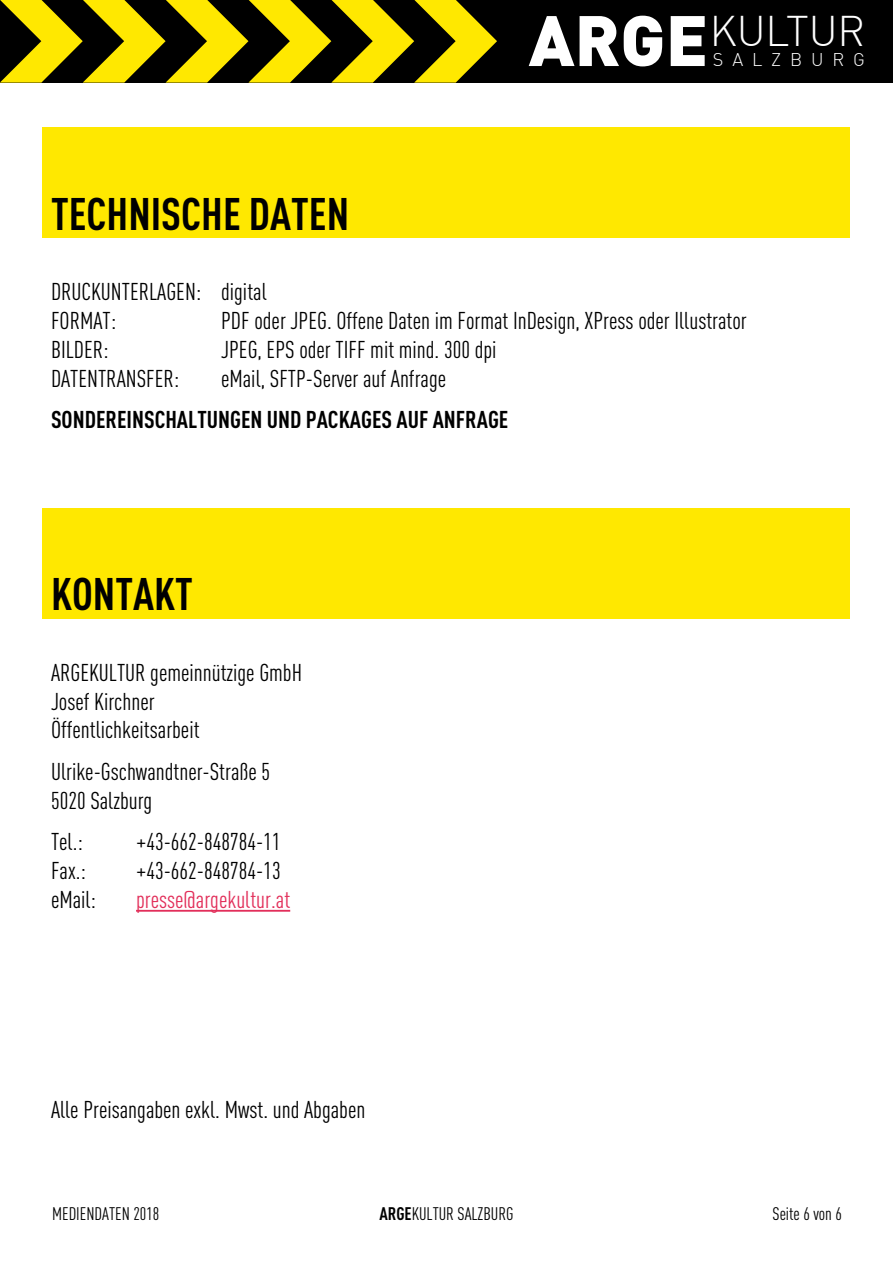
<style>
.page{position:relative;width:893px;height:1263px;background:#fff}
.page>*{position:absolute;margin:0;border:0;box-sizing:border-box;transform-origin:0 0}
.t1{font:700 45px "DIN Cond";color:#000}
.t2{font:300 42px "DIN";letter-spacing:-.005em;color:#fff}
.t3{font:24px/28.8px "DIN Cond";color:#000}
.t4{font:700 24px "DIN Cond";color:#000}
.t5{font:24px "DIN Cond";color:#e22f5a}
.t6{font:18px "DIN Cond";color:#000}
.t7{font:300 18px "DIN";letter-spacing:.49em;color:#fff}
.s1{font-weight:900;font-size:70.2px}
.s2{font-weight:700}
</style>
<div class="page">
<div style="left:0;top:0;width:893px;height:83px;background:#000"></div>
<svg style="left:0;top:0;width:497px;height:83px"></svg>
<div style="left:43px;top:128px;width:807px;height:110px;background:#ffe800"></div>
<hr style="left:136px;top:910px;width:154px;height:2px;background:#e22f5a">
<div style="left:43px;top:508px;width:807px;height:111px;background:#ffe800"></div>
<h1 class="t1" style="left:51px;top:186px;width:300px">TECHNISCHE DATEN</h1>
<h2 class="t2" style="left:529px;top:5px;width:338px"><span class="s1">ARGE</span>KULTUR</h2>
<p class="t7" style="left:713px;top:48px;width:154px">SALZBURG</p>
<p class="t3" style="left:51px;top:277px;width:11px">DRUCKUNTERLAGEN</p>
<p class="t3" style="left:196px;top:277px;width:72px">: digital</p>
<p class="t3" style="left:51px;top:306px;width:67px">FORMAT:</p>
<p class="t3" style="left:221px;top:306px;width:527px">PDF oder JPEG. Offene Daten im Format InDesign, XPress oder Illustrator</p>
<p class="t3" style="left:51px;top:335px;width:10px">BILDER</p>
<p class="t3" style="left:103px;top:335px;width:7px">:</p>
<p class="t3" style="left:221px;top:335px;width:277px">JPEG, EPS oder TIFF mit mind. 300 dpi</p>
<p class="t3" style="left:51px;top:364px;width:11px">DATENTRAN</p>
<p class="t3" style="left:137px;top:364px;width:44px">SFER:</p>
<p class="t3" style="left:221px;top:364px;width:227px">eMail, SFTP-Server auf Anfrage</p>
<p class="t4" style="left:51px;top:405px;width:12px">SOND</p>
<p class="t4" style="left:96px;top:405px;width:41px">EREINSCH</p>
<p class="t4" style="left:177px;top:405px;width:22px">ALTUN</p>
<p class="t4" style="left:230px;top:405px;width:280px">GEN UND PACKAGES AUF ANFRAGE</p>
<h1 class="t1" style="left:51px;top:567px;width:143px">KONTAKT</h1>
<p class="t3" style="left:51px;top:658px;width:11px">ARGEKULTUR</p>
<p class="t3" style="left:51px;top:658px;width:252px;text-indent:99px">gemeinnützige GmbH<br>Josef Kirchner<br>Öffentlichkeitsarbeit</p>
<p class="t3" style="left:51px;top:757px;width:221px">Ulrike-Gschwandtner-Straße 5<br>5020 Salzburg</p>
<p class="t3" style="left:51px;top:827px;width:33px">Tel.:</p>
<p class="t3" style="left:136px;top:827px;width:146px">+43-662-848784-11</p>
<p class="t3" style="left:51px;top:856px;width:36px">Fax.:</p>
<p class="t3" style="left:136px;top:856px;width:146px">+43-662-848784-13</p>
<p class="t3" style="left:51px;top:885px;width:47px">eMail:</p>
<p class="t5" style="left:136px;top:886px;width:156px">presse@argekultur.at</p>
<p class="t3" style="left:51px;top:1095px;width:316px">Alle Preisangaben exkl. Mwst. und Abgaben</p>
<p class="t6" style="left:52px;top:1204px;width:109px">Mediendaten 2018</p>
<p class="t6" style="left:379px;top:1204px;width:136px"><span class="s2">ARGE</span>kultur Salzburg</p>
<p class="t6" style="left:773px;top:1203px;width:71px">Seite 6 von 6</p>
</div>
